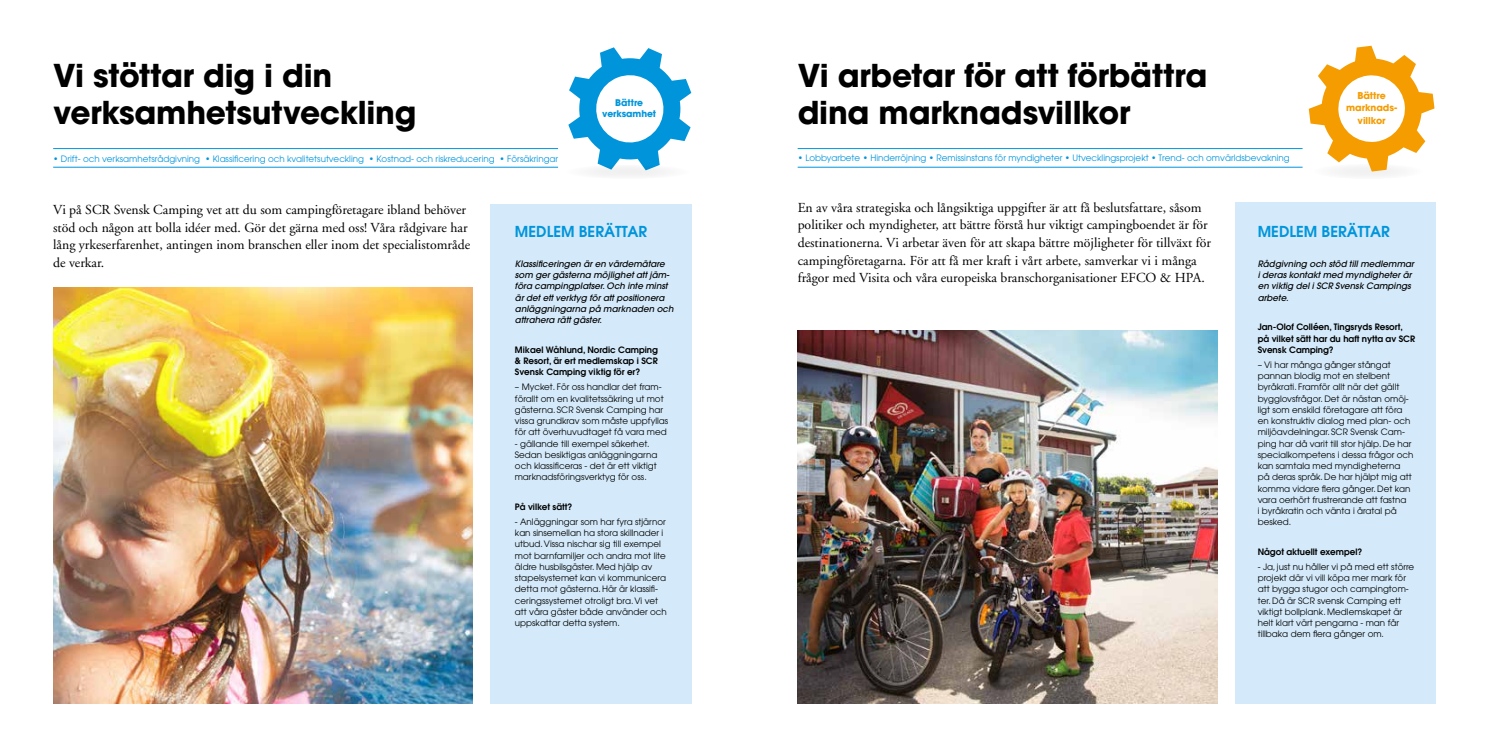
<style>
.page{position:relative;width:1489px;height:745px;background:#fff}
.page>*{position:absolute;margin:0;border:0;box-sizing:border-box;transform-origin:0 0}
.t1{font:700 31.25px/37.5px "Avant Garde";letter-spacing:-.01em;color:#000}
.t2{font:600 15px "Avant Garde";color:#0095db}
.t3{font:13.75px/17.5px "Adobe Garamond";color:#000}
.t4{font:700 9.38px/12.4px "ITC Avant Garde Std";letter-spacing:-.005em;color:#f59c00;text-align:center}
.t5{font:700 9.12px/11.4px "ITC Avant Garde Std";letter-spacing:-.005em;color:#0095db;text-align:center}
.t6{font:8.75px/11.2px "Avant Garde";color:#000}
.t7{font:italic 500 8.75px/11.2px "Avant Garde";color:#000}
.t8{font:8.75px "Avant Garde";color:#0095db}
.t9{font:600 8.75px/11.2px "Avant Garde";color:#000;text-align:justify}
</style>
<div class="page">
<img style="left:797px;top:330px;width:420px;height:372px">
<img style="left:53px;top:288px;width:419px;height:414px">
<svg style="left:568px;top:47px;width:123px;height:119px"></svg>
<div style="left:564px;top:165px;width:127px;height:14px;background:#f6f6f6;border-radius:50%"></div>
<div style="left:1311px;top:163px;width:113px;height:16px;background:#f6f6f6;border-radius:50%"></div>
<svg style="left:1308px;top:46px;width:126px;height:125px"></svg>
<div style="left:490px;top:204px;width:202px;height:498px;background:#d4eafa"></div>
<div style="left:1234px;top:202px;width:201px;height:500px;background:#d4eafa"></div>
<hr style="left:53px;top:148px;width:505px;height:1px;background:#0095db">
<hr style="left:797px;top:148px;width:505px;height:1px;background:#0095db">
<hr style="left:53px;top:167px;width:505px;height:1px;background:#0095db">
<hr style="left:797px;top:167px;width:505px;height:1px;background:#0095db">
<h1 class="t1" style="left:53px;top:56px;width:365px">Vi stöttar dig i din verksamhetsutveckling</h1>
<p class="t8" style="left:53px;top:153px;width:506px">• Drift- och verksamhetsrådgivning • Klassificering och kvalitetsutveckling • Kostnad- och riskreducering • Försäkringar</p>
<p class="t5" style="left:602px;top:97px;width:55px">Bättre verksamhet</p>
<p class="t3" style="left:53px;top:201px;width:418px">Vi på SCR Svensk Camping vet att du som campingföretagare ibland behöver stöd och någon att bolla idéer med. Gör det gärna med oss! Våra rådgivare har lång yrkeserfarenhet, antingen inom branschen eller inom det specialistområde de verkar.</p>
<h2 class="t2" style="left:515px;top:222px;width:134px">MEDLEM BERÄTTAR</h2>
<p class="t7" style="left:515px;top:258px;width:160px">Klassificeringen är en värdemätare som ger gästerna möjlighet att jäm&shy;föra campingplatser. Och inte minst är det ett verktyg för att positionera anläggningarna på marknaden och attrahera rätt gäster.</p>
<p class="t9" style="left:515px;top:343px;width:144px">Mikael Wåhlund, Nordic Camping &amp; Resort, är ert medlemskap i SCR Svensk Camping viktig för er?</p>
<p class="t6" style="left:515px;top:381px;width:155px">– Mycket. För oss handlar det fram&shy;förallt om en kvalitetssäkring ut mot gästerna. SCR Svensk Camping har vissa grundkrav som måste uppfyllas för att överhuvudtaget få vara med</p>
<p class="t6" style="left:515px;top:437px;width:144px">- gällande till exempel säkerhet.<br>Sedan besiktigas anläggningarna och klassificeras - det är ett viktigt marknadsföringsverktyg för oss.</p>
<p class="t9" style="left:515px;top:500px;width:59px">På vilket sätt?</p>
<p class="t6" style="left:515px;top:515px;width:153px">- Anläggningar som har fyra stjärnor kan sinsemellan ha stora skillnader i utbud. Vissa nischar sig till exempel mot barnfamiljer och andra mot lite äldre husbilsgäster. Med hjälp av stapelsystemet kan vi kommunicera detta mot gästerna. Här är klassifi&shy;ceringssystemet otroligt bra. Vi vet att våra gäster både använder och uppskattar detta system.</p>
<h1 class="t1" style="left:797px;top:56px;width:411px">Vi arbetar för att förbättra dina marknadsvillkor</h1>
<p class="t8" style="left:797px;top:152px;width:493px">• Lobbyarbete • Hinderröjning • Remissinstans för myndigheter • Utvecklingsprojekt • Trend- och omvärldsbevakning</p>
<p class="t4" style="left:1346px;top:89px;width:52px">Bättre marknads&shy;villkor</p>
<p class="t3" style="left:797px;top:199px;width:415px">En av våra strategiska och långsiktiga uppgifter är att få beslutsfattare, såsom politiker och myndigheter, att bättre förstå hur viktigt campingboendet är för destinationerna. Vi arbetar även för att skapa bättre möjligheter för tillväxt för campingföretagarna. För att få mer kraft i vårt arbete, samverkar vi i många frågor med Visita och våra europeiska branschorganisationer EFCO &amp; HPA.</p>
<h2 class="t2" style="left:1257px;top:222px;width:134px">MEDLEM BERÄTTAR</h2>
<p class="t7" style="left:1257px;top:258px;width:158px">Rådgivning och stöd till medlemmar i deras kontakt med myndigheter är en viktig del i SCR Svensk Campings arbete.</p>
<p class="t9" style="left:1257px;top:321px;width:159px;text-align:left">Jan-Olof Colléen, Tingsryds Resort, på vilket sätt har du haft nytta av SCR<br>Svensk Camping?</p>
<p class="t6" style="left:1257px;top:358px;width:157px">– Vi har många gånger stångat pannan blodig mot en stelbent byråkrati. Framför allt när det gällt bygglovsfrågor. Det är nästan omöj&shy;ligt som enskild företagare att föra en konstruktiv dialog med plan- och miljöavdelningar. SCR Svensk Cam&shy;ping har då varit till stor hjälp. De har specialkompetens i dessa frågor och kan samtala med myndigheterna på deras språk. De har hjälpt mig att komma vidare flera gånger. Det kan vara oerhört frustrerande att fastna<br>i byråkratin och vänta i åratal på besked.</p>
<p class="t9" style="left:1257px;top:545px;width:106px">Något aktuellt exempel?</p>
<p class="t6" style="left:1257px;top:560px;width:158px">- Ja, just nu håller vi på med ett större projekt där vi vill köpa mer mark för att bygga stugor och campingtom&shy;ter. Då är SCR svensk Camping ett viktigt bollplank. Medlemskapet är helt klart värt pengarna - man får tillbaka dem flera gånger om.</p>
</div>
